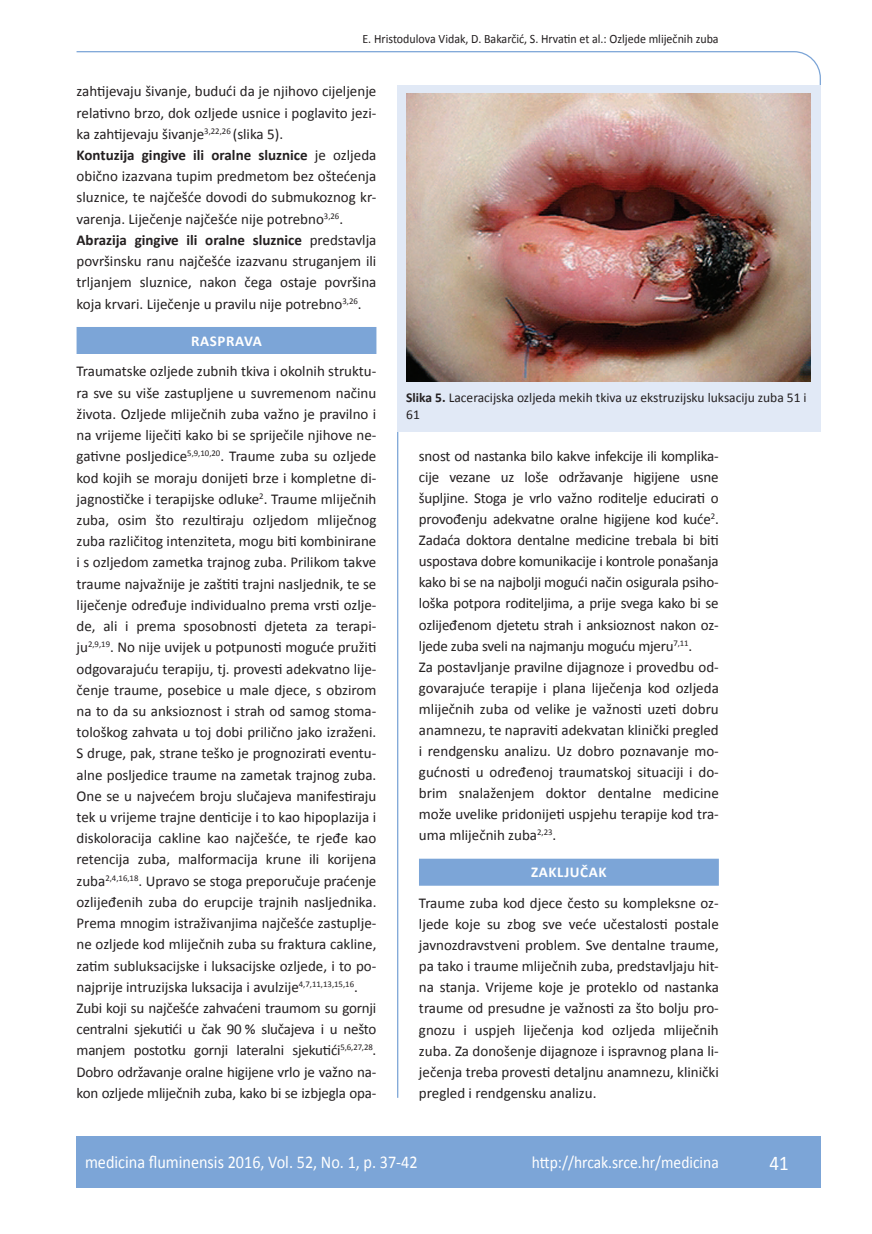
<style>
.page{position:relative;width:872px;height:1234px;background:#fff}
.page>*{position:absolute;margin:0;border:0;box-sizing:border-box;transform-origin:0 0}
.t1{font:21px "Calibri";color:#fff;scale:.9 1}
.t2{font:18px "Calibri";color:#fff;scale:.9 1}
.t3{font:17.25px "Calibri";color:#fff;scale:.9 1}
.t4{font:15px/21.1px "Calibri";color:#231f20}
.t5{font:700 15px "Calibri";letter-spacing:.04em;color:#fff}
.t6{font:13.5px/16.5px "Calibri";color:#231f20}
.t7{font:12.75px "Calibri";color:#231f20;scale:.94 1}
.s1{font-weight:700}
</style>
<div class="page">
<svg style="left:76px;top:51px;width:745px;height:275px"></svg>
<hr style="left:397px;top:431px;width:1px;height:666px;background:#7ca5d7">
<div style="left:77px;top:1135px;width:744px;height:51px;background:#7ca5d7"></div>
<div style="left:77px;top:327px;width:299px;height:27px;background:#7ca5d7"></div>
<div style="left:398px;top:85px;width:422px;height:346px;background:#e1e9f6"></div>
<img style="left:406px;top:94px;width:404px;height:287px">
<div style="left:419px;top:858px;width:300px;height:27px;background:#7ca5d7"></div>
<p class="t7" style="left:362px;top:30px;width:380px">E. Hristodulova Vidak, D. Bakarčić, S. Hrvatin et al.: Ozljede mliječnih zuba</p>
<p class="t4" style="left:77px;top:80px;width:301px">zahtijevaju šivanje, budući da je njihovo cijeljenje relativno brzo, dok ozljede usnice i poglavito jezi&shy;ka zahtijevaju šivanje<sup>3,22,26</sup> (slika 5).<br><span class="s1">Kontuzija gingive ili oralne sluznice</span> je ozljeda obično izazvana tupim predmetom bez oštećenja sluznice, te najčešće dovodi do submukoznog kr&shy;varenja. Liječenje najčešće nije potrebno<sup>3,26</sup>.<br><span class="s1">Abrazija gingive ili oralne sluznice</span> predstavlja površinsku ranu najčešće izazvanu struganjem ili trljanjem sluznice, nakon čega ostaje površina koja krvari. Liječenje u pravilu nije potrebno<sup>3,26</sup>.</p>
<p class="t5" style="left:191px;top:331px;width:72px">RASPRAVA</p>
<p class="t4" style="left:77px;top:360px;width:301px">Traumatske ozljede zubnih tkiva i okolnih struktu&shy;ra sve su više zastupljene u suvremenom načinu života. Ozljede mliječnih zuba važno je pravilno i na vrijeme liječiti kako bi se spriječile njihove ne&shy;gativne posljedice<sup>5,9,10,20</sup>. Traume zuba su ozljede kod kojih se moraju donijeti brze i kompletne di&shy;jagnostičke i terapijske odluke<sup>2</sup>. Traume mliječnih zuba, osim što rezultiraju ozljedom mliječnog zuba različitog intenziteta, mogu biti kombinirane i s ozljedom zametka trajnog zuba. Prilikom takve traume najvažnije je zaštiti trajni nasljednik, te se liječenje određuje individualno prema vrsti ozlje&shy;de, ali i prema sposobnosti djeteta za terapi&shy;ju<sup>2,9,19</sup>. No nije uvijek u potpunosti moguće pružiti odgovarajuću terapiju, tj. provesti adekvatno lije&shy;čenje traume, posebice u male djece, s obzirom na to da su anksioznost i strah od samog stoma&shy;tološkog zahvata u toj dobi prilično jako izraženi.<br>S druge, pak, strane teško je prognozirati eventu&shy;alne posljedice traume na zametak trajnog zuba.<br>One se u najvećem broju slučajeva manifestiraju tek u vrijeme trajne denticije i to kao hipoplazija i diskoloracija cakline kao najčešće, te rjeđe kao retencija zuba, malformacija krune ili korijena zuba<sup>2,4,16,18</sup>. Upravo se stoga preporučuje praćenje ozlijeđenih zuba do erupcije trajnih nasljednika.<br>Prema mnogim istraživanjima najčešće zastuplje&shy;ne ozljede kod mliječnih zuba su fraktura cakline, zatim subluksacijske i luksacijske ozljede, i to po&shy;najprije intruzijska luksacija i avulzije<sup>4,7,11,13,15,16</sup>.<br>Zubi koji su najčešće zahvaćeni traumom su gornji centralni sjekutići u čak 90 % slučajeva i u nešto manjem postotku gornji lateralni sjekutići<sup>5,6,27,28</sup>.<br>Dobro održavanje oralne higijene vrlo je važno na&shy;kon ozljede mliječnih zuba, kako bi se izbjegla opa-</p>
<p class="t6" style="left:406px;top:389px;width:402px"><span class="s1">Slika 5.</span> Laceracijska ozljeda mekih tkiva uz ekstruzijsku luksaciju zuba 51 i<br>61</p>
<p class="t4" style="left:419px;top:444px;width:301px">snost od nastanka bilo kakve infekcije ili komplika&shy;cije vezane uz loše održavanje higijene usne šupljine. Stoga je vrlo važno roditelje educirati o provođenju adekvatne oralne higijene kod kuće<sup>2</sup>.<br>Zadaća doktora dentalne medicine trebala bi biti uspostava dobre komunikacije i kontrole ponašanja kako bi se na najbolji mogući način osigurala psiho&shy;loška potpora roditeljima, a prije svega kako bi se ozlijeđenom djetetu strah i anksioznost nakon oz&shy;ljede zuba sveli na najmanju moguću mjeru<sup>7,11</sup>.<br>Za postavljanje pravilne dijagnoze i provedbu od&shy;govarajuće terapije i plana liječenja kod ozljeda mliječnih zuba od velike je važnosti uzeti dobru anamnezu, te napraviti adekvatan klinički pregled i rendgensku analizu. Uz dobro poznavanje mo&shy;gućnosti u određenoj traumatskoj situaciji i do&shy;brim snalaženjem doktor dentalne medicine može uvelike pridonijeti uspjehu terapije kod tra&shy;uma mliječnih zuba<sup>2,23</sup>.</p>
<p class="t5" style="left:531px;top:863px;width:77px">ZAKLJUČAK</p>
<p class="t4" style="left:419px;top:891px;width:301px;text-align:justify">Traume zuba kod djece često su kompleksne oz&shy;ljede koje su zbog sve veće učestalosti postale javnozdravstveni problem. Sve dentalne traume, pa tako i traume mliječnih zuba, predstavljaju hit&shy;na stanja. Vrijeme koje je proteklo od nastanka traume od presudne je važnosti za što bolju pro&shy;gnozu i uspjeh liječenja kod ozljeda mliječnih zuba. Za donošenje dijagnoze i ispravnog plana li&shy;ječenja treba provesti detaljnu anamnezu, klinički pregled i rendgensku analizu.</p>
<p class="t2" style="left:85px;top:1150px;width:371px">medicina fluminensis 2016, Vol. 52, No. 1, p. 37-42</p>
<p class="t3" style="left:532px;top:1151px;width:209px">http://hrcak.srce.hr/medicina</p>
<h1 class="t1" style="left:769px;top:1149px;width:23px">41</h1>
</div>
